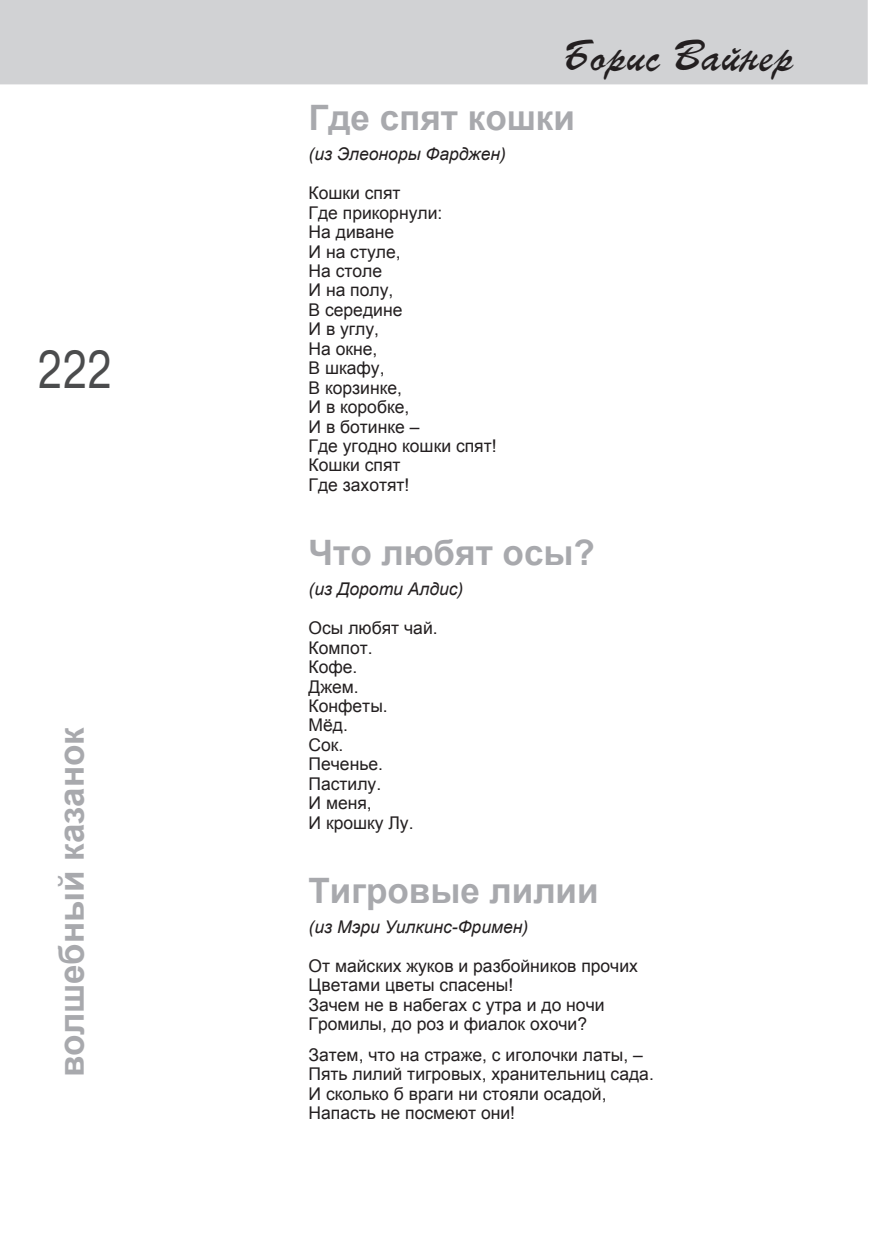
<style>
.page{position:relative;width:869px;height:1241px;background:#fff}
.page>*{position:absolute;margin:0;border:0;box-sizing:border-box;transform-origin:0 0}
.t1{font:49px "TT Arial";color:#4b4c4d;scale:.8 1}
.t2{font:42px "TT Parsec";color:#231f20}
._20_СЕРЫЙ_ВЛЕВО{font:700 35px "Arial";color:#a8a9ad}
.t3{font:17.5px "Arial";color:#231f20}
.t4{font:italic 17.5px "Arial";color:#231f20}
</style>
<div class="page">
<div style="left:0;top:0;width:867px;height:84px;background:#d1d2d4"></div>
<h1 class="t1" style="left:37px;top:342px;width:95px">222</h1>
<p class="_20_СЕРЫЙ_ВЛЕВО" style="left:49px;top:1076px;width:351px;rotate:-90deg">волшебный казанок</p>
<p class="t2" style="left:560px;top:32px;width:235px">Борис Вайнер</p>
<p class="_20_СЕРЫЙ_ВЛЕВО" style="left:308px;top:94px;width:268px">Где спят кошки</p>
<p class="t4" style="left:308px;top:143px;width:199px">(из Элеоноры Фарджен)</p>
<p class="t3" style="left:308px;top:182px;width:94px">Кошки спят</p>
<p class="t3" style="left:308px;top:201px;width:135px">Где прикорнули:</p>
<p class="t3" style="left:308px;top:220px;width:87px">На диване</p>
<p class="t3" style="left:308px;top:240px;width:94px">И на стуле,</p>
<p class="t3" style="left:308px;top:259px;width:75px">На столе</p>
<p class="t3" style="left:308px;top:279px;width:86px">И на полу,</p>
<p class="t3" style="left:308px;top:298px;width:95px">В середине</p>
<p class="t3" style="left:308px;top:317px;width:72px">И в углу,</p>
<p class="t3" style="left:308px;top:337px;width:70px">На окне,</p>
<p class="t3" style="left:308px;top:356px;width:77px">В шкафу,</p>
<p class="t3" style="left:308px;top:376px;width:95px">В корзинке,</p>
<p class="t3" style="left:308px;top:395px;width:102px">И в коробке,</p>
<p class="t3" style="left:308px;top:415px;width:112px">И в ботинке –</p>
<p class="t3" style="left:308px;top:434px;width:189px">Где угодно кошки спят!</p>
<p class="t3" style="left:308px;top:453px;width:94px">Кошки спят</p>
<p class="t3" style="left:308px;top:473px;width:102px">Где захотят!</p>
<p class="_20_СЕРЫЙ_ВЛЕВО" style="left:308px;top:529px;width:288px">Что любят осы?</p>
<p class="t4" style="left:308px;top:577px;width:156px">(из Дороти Алдис)</p>
<p class="t3" style="left:308px;top:616px;width:131px">Осы любят чай.</p>
<p class="t3" style="left:308px;top:636px;width:66px">Компот.</p>
<p class="t3" style="left:308px;top:655px;width:50px">Кофе.</p>
<p class="t3" style="left:308px;top:674px;width:52px">Джем.</p>
<p class="t3" style="left:308px;top:694px;width:81px">Конфеты.</p>
<p class="t3" style="left:308px;top:713px;width:41px">Мёд.</p>
<p class="t3" style="left:308px;top:733px;width:36px">Сок.</p>
<p class="t3" style="left:308px;top:752px;width:76px">Печенье.</p>
<p class="t3" style="left:308px;top:772px;width:74px">Пастилу.</p>
<p class="t3" style="left:308px;top:791px;width:65px">И меня,</p>
<p class="t3" style="left:308px;top:810px;width:106px">И крошку Лу.</p>
<p class="_20_СЕРЫЙ_ВЛЕВО" style="left:308px;top:867px;width:291px">Тигровые лилии</p>
<p class="t4" style="left:308px;top:915px;width:221px">(из Мэри Уилкинс-Фримен)</p>
<p class="t3" style="left:308px;top:954px;width:331px">От майских жуков и разбойников прочих</p>
<p class="t3" style="left:308px;top:973px;width:206px">Цветами цветы спасены!</p>
<p class="t3" style="left:308px;top:993px;width:297px">Зачем не в набегах с утра и до ночи</p>
<p class="t3" style="left:308px;top:1012px;width:280px">Громилы, до роз и фиалок охочи?</p>
<p class="t3" style="left:308px;top:1043px;width:336px">Затем, что на страже, с иголочки латы, –</p>
<p class="t3" style="left:308px;top:1062px;width:347px">Пять лилий тигровых, хранительниц сада.</p>
<p class="t3" style="left:308px;top:1082px;width:299px">И сколько б враги ни стояли осадой,</p>
<p class="t3" style="left:308px;top:1101px;width:208px">Напасть не посмеют они!</p>
</div>
